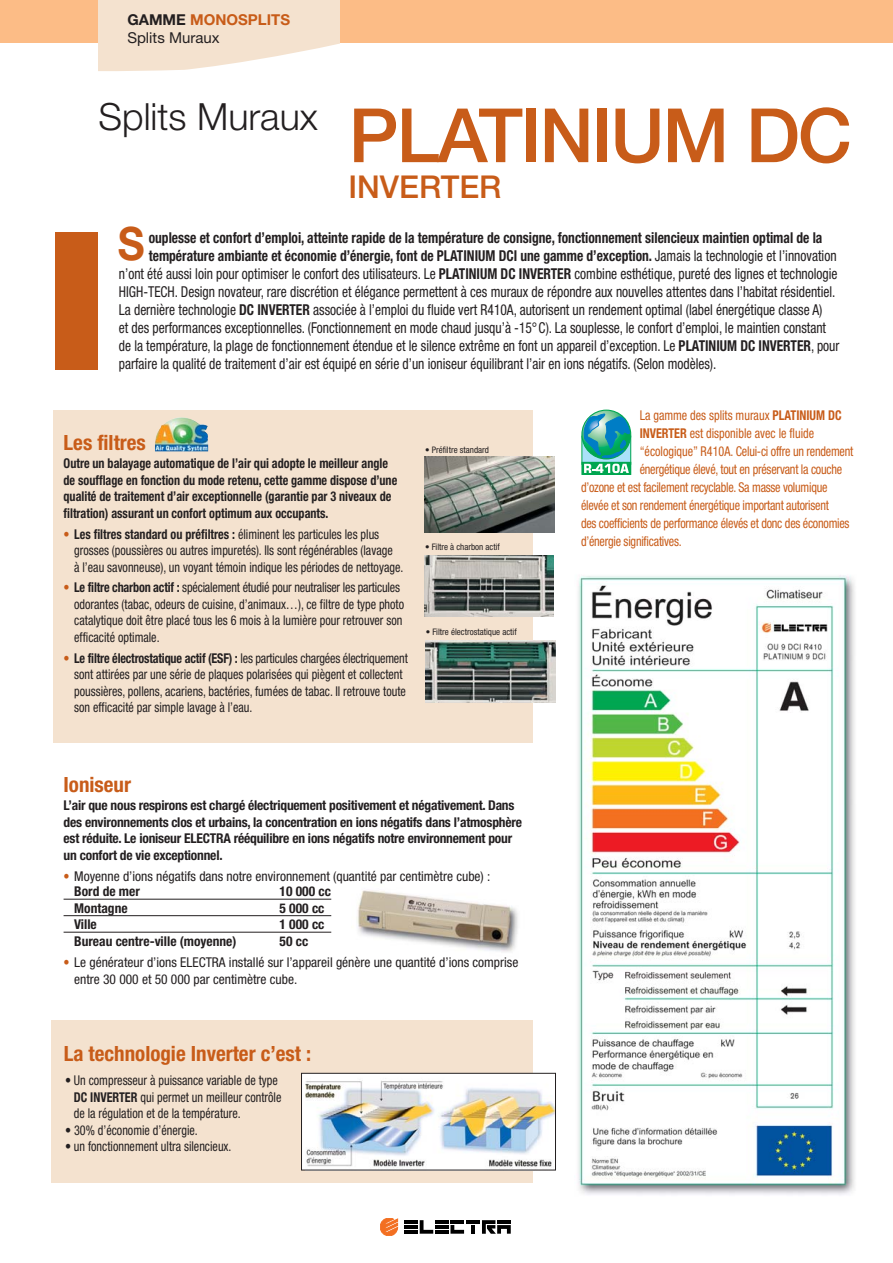
<style>
.page{position:relative;width:893px;height:1263px;background:#fff}
.page>*{position:absolute;margin:0;border:0;box-sizing:border-box;transform-origin:0 0}
.t1{font:500 75px "Helvetica Neue";letter-spacing:-.03em;color:#c85c19}
.t2{font:700 45.9px "Helvetica Neue";color:#c85c19;scale:.9 1}
.t3{font:300 37.5px "Helvetica Neue";color:#231f20}
.t4{font:500 31.5px "Helvetica Neue";color:#c85c19}
.t5{font:700 condensed 21px "Helvetica Neue";color:#c85c19}
.t6{font:condensed 15px "Helvetica Neue";color:#231f20;scale:.9 1}
.t7{font:700 condensed 15px "Helvetica Neue";color:#231f20;scale:.9 1}
.t8{font:15px/18px "Helvetica Neue";color:#231f20}
.t9{font:condensed 13.5px/16.5px "Helvetica Neue";color:#231f20;scale:.9 1}
.t10{font:700 condensed 13.5px/16.5px "Helvetica Neue";color:#231f20}
.t11{font:condensed 13.5px "Helvetica Neue";letter-spacing:-.02em;color:#c85c19;scale:.9 1}
.t12{font:700 condensed 13.5px/16.5px "Helvetica Neue";color:#231f20;scale:.9 1}
.t13{font:condensed 13.5px/16.5px "Helvetica Neue";color:#231f20}
.t14{font:condensed 13.5px "Helvetica Neue";color:#c85c19;scale:.9 1}
.t15{font:condensed 9px "Helvetica Neue";color:#231f20}
.s1{font-weight:700}
.s2{font-weight:700;color:#c85c19}
.s3{font-weight:400}
</style>
<div class="page">
<img style="left:357px;top:890px;width:161px;height:62px">
<div style="left:53px;top:410px;width:480px;height:332px;background:#f4e2cf"></div>
<div style="left:0;top:1px;width:893px;height:42px;background:#fcbc86"></div>
<img style="left:424px;top:457px;width:130px;height:75px">
<img style="left:426px;top:640px;width:130px;height:62px">
<img style="left:578px;top:575px;width:277px;height:620px">
<div style="left:55px;top:232px;width:43px;height:137px;background:#c85c19"></div>
<img style="left:155px;top:417px;width:54px;height:34px">
<div style="left:51px;top:1020px;width:482px;height:163px;background:#f4e2cf"></div>
<img style="left:306px;top:1075px;width:248px;height:93px">
<div style="left:301px;top:1073px;width:255px;height:97px;border:1px solid #231f20"></div>
<div style="left:581px;top:436px;width:50px;height:29px;border:1px solid #00a650"></div>
<div style="left:581px;top:462px;width:50px;height:13px;border:1px solid #00a650"></div>
<svg style="left:582px;top:413px;width:48px;height:60px;background:#4cb3ae"></svg>
<svg style="left:420px;top:1220px;width:13px;height:14px"></svg>
<hr style="left:435px;top:1220px;width:13px;height:4px;background:#000">
<hr style="left:435px;top:1225px;width:13px;height:4px;background:#000">
<hr style="left:435px;top:1230px;width:13px;height:4px;background:#000">
<svg style="left:450px;top:1225px;width:14px;height:9px"></svg>
<hr style="left:450px;top:1220px;width:14px;height:4px;background:#000">
<hr style="left:466px;top:1220px;width:14px;height:4px;background:#000">
<svg style="left:471px;top:1225px;width:4px;height:9px"></svg>
<svg style="left:482px;top:1220px;width:29px;height:14px"></svg>
<hr style="left:404px;top:1220px;width:14px;height:4px;background:#000">
<hr style="left:404px;top:1225px;width:14px;height:4px;background:#000">
<hr style="left:404px;top:1230px;width:14px;height:4px;background:#000">
<svg style="left:380px;top:1218px;width:18px;height:18px"></svg>
<img style="left:424px;top:555px;width:130px;height:62px">
<hr style="left:64px;top:899px;width:267px;height:1px;background:#231f20">
<hr style="left:64px;top:915px;width:267px;height:1px;background:#231f20">
<hr style="left:64px;top:932px;width:267px;height:1px;background:#231f20">
<svg style="left:98px;top:1px;width:241px;height:70px;background:#f5e5d4"></svg>
<p class="t8" style="left:127px;top:12px;width:164px"><span class="s1">GAMME</span> <span class="s2">MONOSPLITS<br></span>Splits Muraux</p>
<h3 class="t3" style="left:99px;top:104px;width:221px">Splits Muraux</h3>
<h1 class="t1" style="left:348px;top:109px;width:505px">PLATINIUM DC</h1>
<h3 class="t4" style="left:348px;top:176px;width:154px">INVERTER</h3>
<h2 class="t2" style="left:118px;top:227px;width:31px">S</h2>
<p class="t7" style="left:149px;top:232px;width:750px">ouplesse et confort d’emploi, atteinte rapide de la température de consigne, fonctionnement silencieux maintien optimal de la</p>
<p class="t7" style="left:149px;top:250px;width:766px">température ambiante et économie d’énergie, font de PLATINIUM DCI une gamme d’exception. <span class="s3">Jamais la technologie et l’innovation</span></p>
<p class="t6" style="left:119px;top:268px;width:800px">n’ont été aussi loin pour optimiser le confort des utilisateurs. Le <span class="s1">PLATINIUM DC INVERTER</span> combine esthétique, pureté des lignes et technologie</p>
<p class="t6" style="left:119px;top:286px;width:798px">HIGH-TECH. Design novateur, rare discrétion et élégance permettent à ces muraux de répondre aux nouvelles attentes dans l’habitat résidentiel.</p>
<p class="t6" style="left:119px;top:304px;width:783px">La dernière technologie <span class="s1">DC INVERTER</span> associée à l’emploi du fluide vert R410A, autorisent un rendement optimal (label énergétique classe A)</p>
<p class="t6" style="left:119px;top:322px;width:787px">et des performances exceptionnelles. (Fonctionnement en mode chaud jusqu’à -15°C). La souplesse, le confort d’emploi, le maintien constant</p>
<p class="t6" style="left:119px;top:340px;width:802px">de la température, la plage de fonctionnement étendue et le silence extrême en font un appareil d’exception. Le <span class="s1">PLATINIUM DC INVERTER</span>, pour</p>
<p class="t6" style="left:119px;top:358px;width:665px">parfaire la qualité de traitement d’air est équipé en série d’un ioniseur équilibrant l’air en ions négatifs. (Selon modèles).</p>
<h3 class="t5" style="left:64px;top:435px;width:84px">Les filtres</h3>
<p class="t12" style="left:64px;top:456px;width:372px">Outre un balayage automatique de l’air qui adopte le meilleur angle de soufflage en fonction du mode retenu, cette gamme dispose d’une qualité de traitement d’air exceptionnelle (garantie par 3 niveaux de filtration) assurant un confort optimum aux occupants.</p>
<p class="t9" style="left:74px;top:527px;width:367px;text-indent:-11px"><span class="s2">•</span> <span class="s1">Les filtres standard ou préfiltres :</span> éliminent les particules les plus grosses (poussières ou autres impuretés). Ils sont régénérables (lavage<br>à l’eau savonneuse), un voyant témoin indique les périodes de nettoyage.</p>
<p class="t9" style="left:74px;top:580px;width:368px;text-indent:-11px"><span class="s2">•</span> <span class="s1">Le filtre charbon actif :</span> spécialement étudié pour neutraliser les particules odorantes (tabac, odeurs de cuisine, d’animaux…), ce filtre de type photo catalytique doit être placé tous les 6 mois à la lumière pour retrouver son efficacité optimale.</p>
<p class="t9" style="left:74px;top:651px;width:372px;text-indent:-11px"><span class="s2">•</span> <span class="s1">Le filtre électrostatique actif (ESF) :</span> les particules chargées électriquement sont attirées par une série de plaques polarisées qui piègent et collectent poussières, pollens, acariens, bactéries, fumées de tabac. Il retrouve toute son efficacité par simple lavage à l’eau.</p>
<p class="t15" style="left:425px;top:446px;width:65px">• Préfiltre standard</p>
<p class="t15" style="left:425px;top:543px;width:76px">• Filtre à charbon actif</p>
<p class="t15" style="left:426px;top:629px;width:92px">• Filtre électrostatique actif</p>
<h3 class="t5" style="left:64px;top:777px;width:69px">Ioniseur</h3>
<p class="t10" style="left:64px;top:798px;width:460px">L’air que nous respirons est chargé électriquement positivement et négativement. Dans des environnements clos et urbains, la concentration en ions négatifs dans l’atmosphère est réduite. Le ioniseur ELECTRA rééquilibre en ions négatifs notre environnement pour un confort de vie exceptionnel.</p>
<p class="t13" style="left:64px;top:869px;width:428px"><span class="s2">•</span> Moyenne d’ions négatifs dans notre environnement (quantité par centimètre cube) :</p>
<p class="t10" style="left:74px;top:884px;width:67px">Bord de mer</p>
<p class="t10" style="left:280px;top:884px;width:53px">10 000 cc</p>
<p class="t10" style="left:74px;top:901px;width:55px">Montagne</p>
<p class="t10" style="left:280px;top:901px;width:46px">5 000 cc</p>
<p class="t10" style="left:74px;top:917px;width:24px">Ville</p>
<p class="t10" style="left:280px;top:917px;width:46px">1 000 cc</p>
<p class="t10" style="left:74px;top:934px;width:164px">Bureau centre-ville (moyenne)</p>
<p class="t10" style="left:280px;top:934px;width:30px">50 cc</p>
<p class="t13" style="left:74px;top:955px;width:446px;text-indent:-11px"><span class="s2">•</span> Le générateur d’ions ELECTRA installé sur l’appareil génère une quantité d’ions comprise entre 30 000 et 50 000 par centimètre cube.</p>
<h3 class="t5" style="left:64px;top:1046px;width:249px">La technologie Inverter c’est :</h3>
<p class="t9" style="left:74px;top:1073px;width:232px;text-indent:-9px">• Un compresseur à puissance variable de type<br><span class="s1">DC INVERTER</span> qui permet un meilleur contrôle de la régulation et de la température.</p>
<p class="t9" style="left:65px;top:1123px;width:149px">• 30% d’économie d’énergie.</p>
<p class="t9" style="left:65px;top:1139px;width:186px">• un fonctionnement ultra silencieux.</p>
<p class="t14" style="left:640px;top:410px;width:226px">La gamme des splits muraux <span class="s1">PLATINIUM DC</span></p>
<p class="t14" style="left:640px;top:428px;width:195px"><span class="s1">INVERTER</span> est disponible avec le fluide</p>
<p class="t11" style="left:640px;top:446px;width:239px">“écologique” R410A. Celui-ci offre un rendement</p>
<p class="t11" style="left:640px;top:464px;width:227px">énergétique élevé, tout en préservant la couche</p>
<p class="t11" style="left:581px;top:482px;width:275px">d’ozone et est facilement recyclable. Sa masse volumique</p>
<p class="t11" style="left:581px;top:500px;width:277px">élevée et son rendement énergétique important autorisent</p>
<p class="t11" style="left:581px;top:518px;width:300px">des coefficients de performance élevés et donc des économies</p>
<p class="t11" style="left:581px;top:536px;width:113px">d’énergie significatives.</p>
</div>
